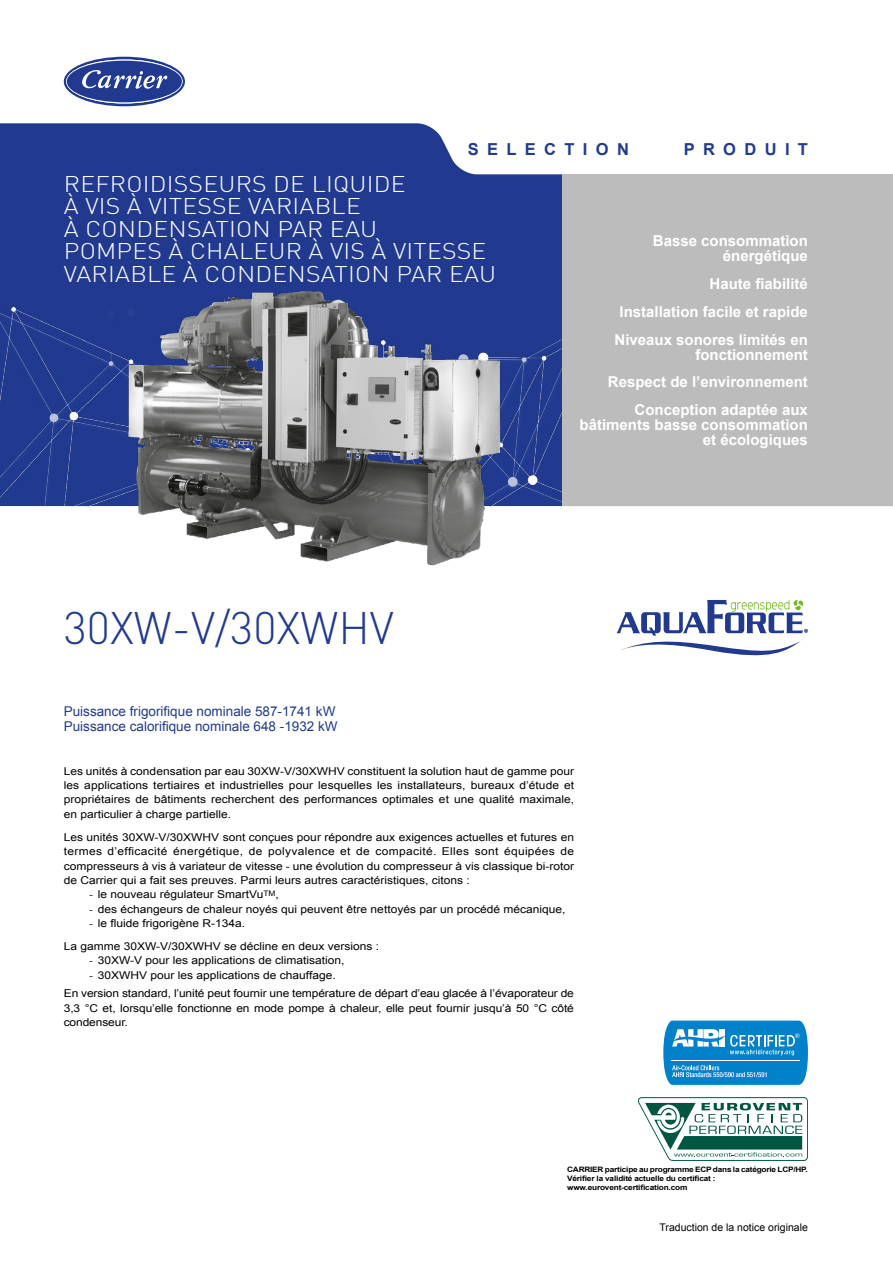
<style>
.page{position:relative;width:893px;height:1263px;background:#fff}
.page>*{position:absolute;margin:0;border:0;box-sizing:border-box;transform-origin:0 0}
.t1{font:300 45px "DIN Pro";color:#213a8f}
.t2{font:300 22.5px/22.5px "DIN Pro";letter-spacing:.01em;color:#fff;scale:1.1 1}
.t3{font:700 16.5px "Arial";letter-spacing:.505em;color:#213a8f}
.t4{font:700 15px/27.8px "Arial";color:#fff;text-align:right}
.t5{font:13.5px/15px "Arial";color:#213a8f}
.t6{font:10.8px/14.4px "Arial";color:#000;scale:1.11 1}
.t7{font:10.5px "Arial";color:#000}
.t8{font:700 7.35px/9px "Arial";letter-spacing:-.02em;color:#000;scale:1.11 1}
.s1{font-family:"Times Ten LT"}
</style>
<div class="page">
<div style="left:0;top:123px;width:562px;height:383px;background:#213a8f"></div>
<img style="left:1px;top:308px;width:561px;height:198px">
<div style="left:562px;top:174px;width:331px;height:332px;background:#bcbcbc"></div>
<svg style="left:64px;top:57px;width:121px;height:49px"></svg>
<svg style="left:638px;top:1097px;width:170px;height:64px"></svg>
<svg style="left:617px;top:600px;width:191px;height:55px"></svg>
<img style="left:126px;top:288px;width:378px;height:278px">
<svg style="left:663px;top:1020px;width:145px;height:64px;background:#2f98d3"></svg>
<h3 class="t3" style="left:468px;top:138px;width:163px">SELECTION</h3>
<h3 class="t3" style="left:684px;top:138px;width:126px">PRODUIT</h3>
<h2 class="t2" style="left:64px;top:171px;width:395px">REFROIDISSEURS DE LIQUIDE<br>À VIS À VITESSE VARIABLE<br>À CONDENSATION PAR EAU<br>POMPES À CHALEUR À VIS À VITESSE<br>VARIABLE À CONDENSATION PAR EAU</h2>
<h1 class="t1" style="left:64px;top:598px;width:332px">30XW-V/30XWHV</h1>
<p class="t5" style="left:64px;top:704px;width:275px">Puissance frigorifique nominale 587-1741 kW<br>Puissance calorifique nominale 648 -1932 kW</p>
<h3 class="t4" style="left:653px;top:234px;width:157px;line-height:15px">Basse consommation énergétique</h3>
<h3 class="t4" style="left:614px;top:270px;width:195px">Haute fiabilité<br>Installation facile et rapide<br>Niveaux sonores limités en</h3>
<h3 class="t4" style="left:608px;top:341px;width:202px">fonctionnement<br>Respect de l’environnement<br>Conception adaptée aux</h3>
<h3 class="t4" style="left:579px;top:418px;width:230px;line-height:15px">bâtiments basse consommation et écologiques</h3>
<p class="t6" style="left:64px;top:764px;width:461px;text-align:justify">Les unités à condensation par eau 30XW-V/30XWHV constituent la solution haut de gamme pour les applications tertiaires et industrielles pour lesquelles les installateurs, bureaux d’étude et propriétaires de bâtiments recherchent des performances optimales et une qualité maximale, en particulier à charge partielle.</p>
<p class="t6" style="left:64px;top:830px;width:461px;text-align:justify">Les unités 30XW-V/30XWHV sont conçues pour répondre aux exigences actuelles et futures en termes d’efficacité énergétique, de polyvalence et de compacité. Elles sont équipées de compresseurs à vis à variateur de vitesse - une évolution du compresseur à vis classique bi-rotor de Carrier qui a fait ses preuves. Parmi leurs autres caractéristiques, citons :</p>
<p class="t6" style="left:89px;top:887px;width:172px"><span class="s1">-</span> le nouveau régulateur SmartVu<sup>TM</sup>,</p>
<p class="t6" style="left:89px;top:902px;width:430px"><span class="s1">-</span> des échangeurs de chaleur noyés qui peuvent être nettoyés par un procédé mécanique,</p>
<p class="t6" style="left:64px;top:912px;width:286px;line-height:23px;text-indent:26px"><span class="s1">-</span> le fluide frigorigène R-134a.<br>La gamme 30XW-V/30XWHV se décline en deux versions :</p>
<p class="t6" style="left:89px;top:953px;width:231px"><span class="s1">-</span> 30XW-V pour les applications de climatisation,</p>
<p class="t6" style="left:64px;top:966px;width:461px;line-height:18.6px;text-indent:26px"><span class="s1">-</span> 30XWHV pour les applications de chauffage.<br>En version standard, l’unité peut fournir une température de départ d’eau glacée à l’évaporateur de</p>
<p class="t6" style="left:64px;top:1001px;width:461px">3,3 °C et, lorsqu’elle fonctionne en mode pompe à chaleur, elle peut fournir jusqu’à 50 °C côté condenseur.</p>
<p class="t8" style="left:567px;top:1165px;width:218px">CARRIER participe au programme ECP dans la catégorie LCP/HP.<br>Vérifier la validité actuelle du certificat : www.eurovent-certification.com</p>
<p class="t7" style="left:659px;top:1220px;width:150px">Traduction de la notice originale</p>
</div>
